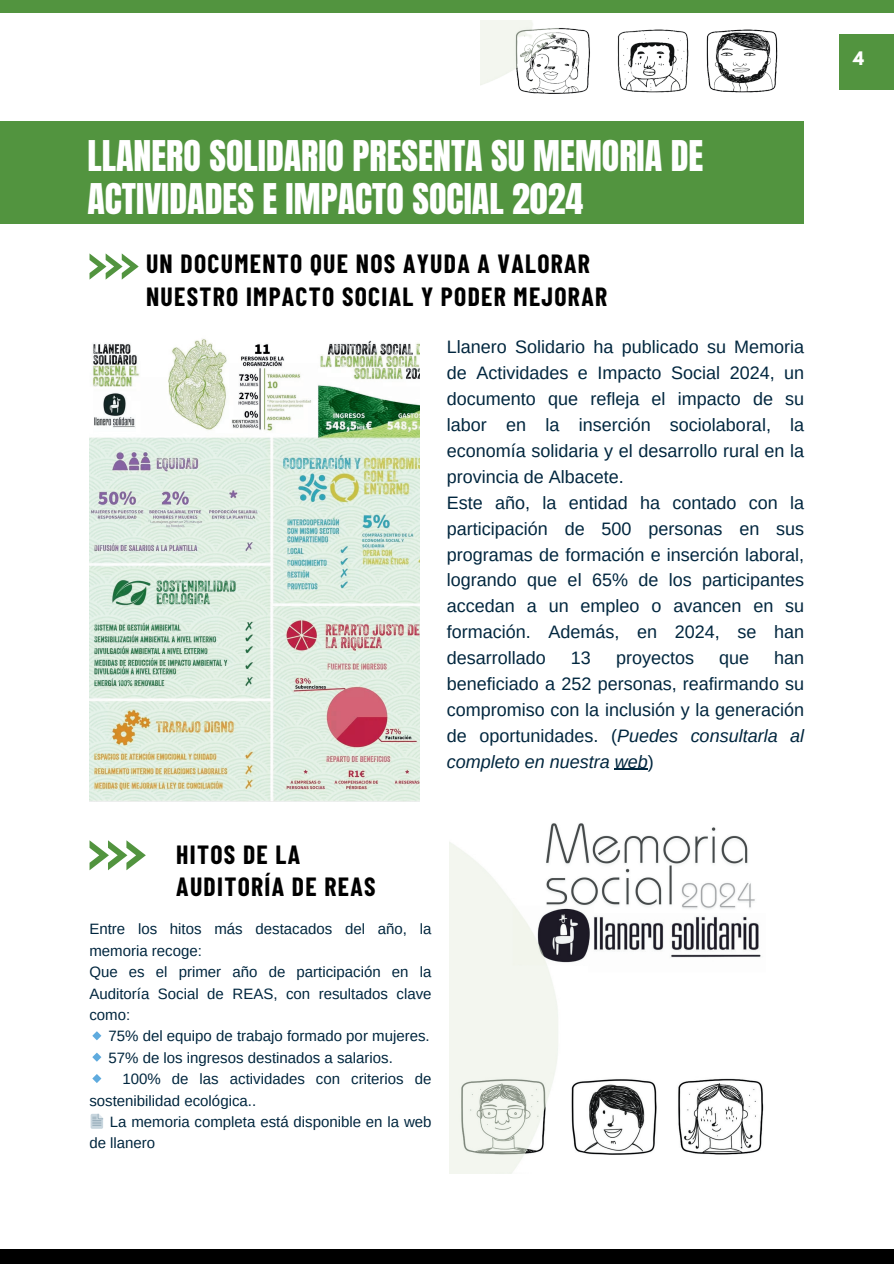
<style>
.page{position:relative;width:894px;height:1264px;background:#fff}
.page>*{position:absolute;margin:0;border:0;box-sizing:border-box;transform-origin:0 0}
.t1{font:36px/42.8px "Anton";color:#fff}
.t2{font:700 25.65px/32.8px "Barlow Condensed";letter-spacing:.05em;color:#000}
.t3{font:18px/25.8px "Arimo";color:#00263e}
.t4{font:700 16.5px "League Spartan";color:#fff}
.t5{font:15px/21.3px "Arimo";color:#00263e}
.s1{font-style:italic}
</style>
<div class="page">
<div style="left:0;top:121px;width:804px;height:103px;background:#52943f"></div>
<svg style="left:89px;top:253px;width:50px;height:26px"></svg>
<div style="left:0;top:0;width:893px;height:12px;background:#52943f"></div>
<div style="left:0;top:1249px;width:893px;height:14px;background:#000"></div>
<svg style="left:89px;top:840px;width:57px;height:30px"></svg>
<div style="left:839px;top:34px;width:54px;height:55px;background:#52943f"></div>
<img style="left:449px;top:823px;width:315px;height:350px">
<img style="left:89px;top:339px;width:330px;height:462px">
<hr style="left:614px;top:768px;width:33px;height:1px;background:#00263e">
<img style="left:480px;top:21px;width:298px;height:73px">
<h1 class="t1" style="left:87px;top:137px;width:617px">LLANERO SOLIDARIO PRESENTA SU MEMORIA DE<br>ACTIVIDADES E IMPACTO SOCIAL 2024</h1>
<h2 class="t2" style="left:146px;top:246px;width:462px">UN DOCUMENTO QUE NOS AYUDA A VALORAR<br>NUESTRO IMPACTO SOCIAL Y PODER MEJORAR</h2>
<p class="t3" style="left:446px;top:334px;width:359px">Llanero Solidario ha publicado su Memoria de Actividades e Impacto Social 2024, un documento que refleja el impacto de su labor en la inserción sociolaboral, la economía solidaria y el desarrollo rural en la provincia de Albacete.<br>Este año, la entidad ha contado con la participación de 500 personas en sus programas de formación e inserción laboral, logrando que el 65% de los participantes accedan a un empleo o avancen en su formación. Además, en 2024, se han desarrollado</p>
<p class="t3" style="left:446px;top:645px;width:359px;text-align:justify;text-indent:327px">han beneficiado a 252 personas, reafirmando su compromiso con la inclusión y la generación de oportunidades. (<span class="s1">Puedes consultarla al completo en nuestra web</span>)</p>
<p class="t3" style="left:570px;top:645px;width:22px">13</p>
<p class="t3" style="left:616px;top:645px;width:79px">proyectos</p>
<p class="t3" style="left:719px;top:645px;width:32px">que</p>
<h2 class="t2" style="left:176px;top:836px;width:201px">HITOS DE LA<br>AUDITORÍA DE REAS</h2>
<p class="t5" style="left:89px;top:918px;width:343px">Entre los hitos más destacados del año, la memoria recoge:<br>Que es el primer año de participación en la<br>Auditoría Social de REAS, con resultados clave como:</p>
<p class="t5" style="left:108px;top:1025px;width:322px">75% del equipo de trabajo formado por mujeres.<br>57% de los ingresos destinados a salarios.</p>
<p class="t5" style="left:89px;top:1068px;width:343px;text-indent:33px">100% de las actividades con criterios de sostenibilidad ecológica..</p>
<p class="t5" style="left:89px;top:1111px;width:343px;text-indent:20px">La memoria completa está disponible en la web de llanero</p>
<p class="t4" style="left:852px;top:46px;width:12px">4</p>
</div>
